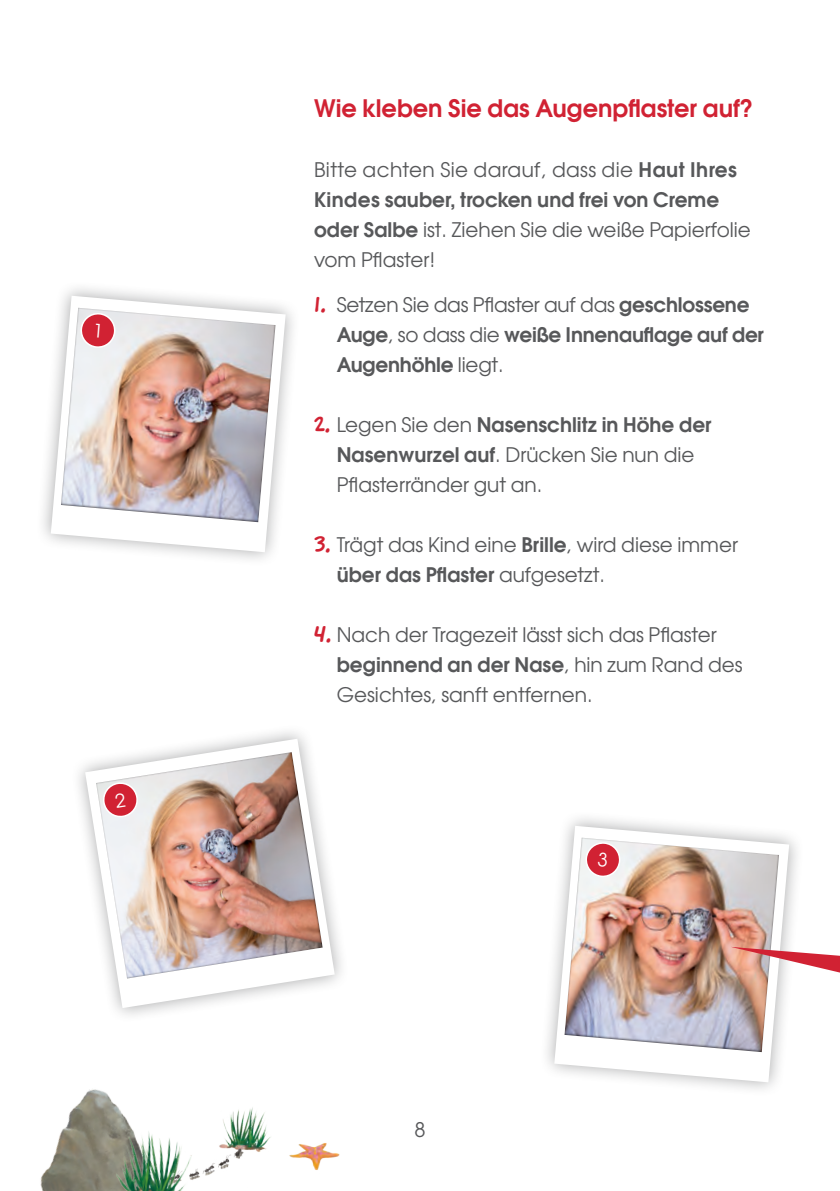
<style>
.page{position:relative;width:840px;height:1191px;background:#fff}
.page>*{position:absolute;margin:0;border:0;box-sizing:border-box;transform-origin:0 0}
.t1{font:24px "Avant Garde Gothic ITC Dm";color:#d12233}
.t2{font:20px/30px "Avant Garde Gothic ITC";color:#57585a}
.t3{font:20px/30px "Avant Garde Gothic ITC Dm";letter-spacing:-.01em;color:#57585a}
.s1{font-family:"Avant Garde Gothic ITC Dm"}
.s2{font-family:"Good Dog New";font-size:24px;color:#d12233}
.s3{font-family:"Avant Garde Gothic ITC"}
</style>
<div class="page">
<div style="left:36px;top:281px;width:264px;height:286px;background:#57585a;opacity:.5"></div>
<svg style="left:51px;top:296px;width:234px;height:256px"></svg>
<img style="left:59px;top:307px;width:219px;height:219px">
<div style="left:539px;top:811px;width:264px;height:286px;background:#57585a;opacity:.5"></div>
<svg style="left:554px;top:826px;width:234px;height:256px"></svg>
<img style="left:562px;top:837px;width:218px;height:218px">
<svg style="left:85px;top:738px;width:249px;height:270px"></svg>
<img style="left:94px;top:751px;width:231px;height:231px">
<svg style="left:730px;top:910px;width:109px;height:151px"></svg>
<img style="left:40px;top:1089px;width:90px;height:102px">
<img style="left:223px;top:1107px;width:48px;height:45px">
<img style="left:196px;top:1131px;width:54px;height:48px">
<img style="left:114px;top:1126px;width:82px;height:65px">
<img style="left:289px;top:1143px;width:51px;height:27px">
<svg style="left:79px;top:311px;width:38px;height:38px"></svg>
<svg style="left:583px;top:840px;width:38px;height:38px"></svg>
<svg style="left:102px;top:782px;width:36px;height:36px"></svg>
<p class="t1" style="left:314px;top:93px;width:440px">Wie kleben Sie das Augenpflaster auf?</p>
<p class="t2" style="left:314px;top:155px;width:438px">Bitte achten Sie darauf, dass die <span class="s1">Haut Ihres Kindes sauber, trocken und frei von Creme oder Salbe</span> ist. Ziehen Sie die weiße Papierfolie vom Pflaster!</p>
<p class="t3" style="left:336px;top:290px;width:428px;text-indent:-23px"><span class="s2">1.</span> <span class="s3">Setzen Sie das Pflaster auf das</span> geschlossene<br>Auge<span class="s3">, so dass die</span> weiße Innenauflage auf der<br>Augenhöhle <span class="s3">liegt.</span></p>
<p class="t2" style="left:336px;top:410px;width:376px;text-indent:-23px"><span class="s2">2.</span> Legen Sie den <span class="s1">Nasenschlitz in Höhe der<br>Nasenwurzel auf</span>. Drücken Sie nun die<br>Pflasterränder gut an.</p>
<p class="t2" style="left:336px;top:530px;width:402px;text-indent:-23px"><span class="s2">3.</span> Trägt das Kind eine <span class="s1">Brille</span>, wird diese immer <span class="s1">über das Pflaster</span> aufgesetzt.</p>
<p class="t2" style="left:336px;top:620px;width:407px;text-indent:-23px"><span class="s2">4.</span> Nach der Tragezeit lässt sich das Pflaster <span class="s1">beginnend an der Nase</span>, hin zum Rand des<br>Gesichtes, sanft entfernen.</p>
<p class="t2" style="left:414px;top:1115px;width:13px">8</p>
</div>
